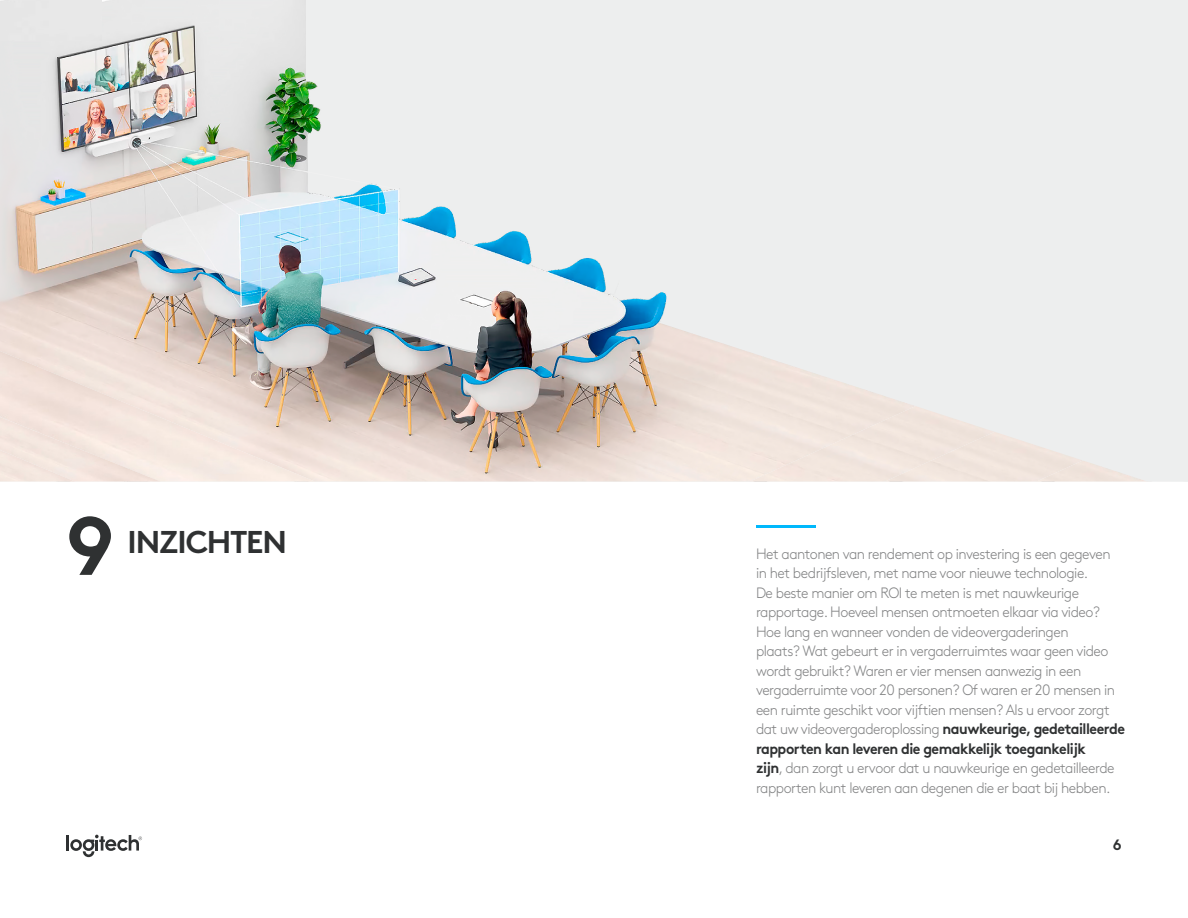
<style>
.page{position:relative;width:1188px;height:918px;background:#fff}
.page>*{position:absolute;margin:0;border:0;box-sizing:border-box;transform-origin:0 0}
.Title_H1{font:700 82.5px "Brown Pro";color:#2f3132}
.Title_H1-2{font:700 31.5px "Brown Pro";letter-spacing:-.04em;color:#2f3132}
.Text_1{font:300 15px/19.5px "Brown Pro";letter-spacing:-.035em;color:#828384;scale:.95 1}
.t1{font:700 15px "Brown Pro";color:#2f3132}
.s1{font-weight:700;color:#2f3132}
</style>
<div class="page">
<svg style="left:67px;top:835px;width:75px;height:22px"></svg>
<hr style="left:756px;top:525px;width:60px;height:3px;background:#00b8fc">
<div style="left:932px;top:0;width:256px;height:482px;background:#edeeee"></div>
<img style="left:0;top:0;width:932px;height:482px">
<div style="left:0;top:0;width:102px;height:40px;background:#e8e8e8"></div>
<svg style="left:0;top:351px;width:315px;height:131px;background:#edddd5"></svg>
<div style="left:0;top:450px;width:75px;height:32px;background:#f4e7df"></div>
<img style="left:1036px;top:481px;width:133px;height:1px">
<svg style="left:654px;top:138px;width:534px;height:343px;background:#edebea"></svg>
<div style="left:306px;top:0;width:46px;height:81px;background:#edeeee"></div>
<svg style="left:304px;top:132px;width:96px;height:64px;background:#e2eaec"></svg>
<p class="Title_H1" style="left:66px;top:479px;width:50px">9</p>
<p class="Title_H1-2" style="left:128px;top:517px;width:161px">INZICHTEN</p>
<p class="Text_1" style="left:756px;top:543px;width:390px">Het aantonen van rendement op investering is een gegeven in het bedrijfsleven, met name voor nieuwe technologie.<br>De beste manier om ROI te meten is met nauwkeurige rapportage. Hoeveel mensen ontmoeten elkaar via video?<br>Hoe lang en wanneer vonden de videovergaderingen<br>plaats? Wat gebeurt er in vergaderruimtes waar geen video wordt gebruikt? Waren er vier mensen aanwezig in een vergaderruimte voor 20 personen? Of waren er 20 mensen in een ruimte geschikt voor vijftien mensen? Als u ervoor zorgt dat uw videovergaderoplossing <span class="s1">nauwkeurige, gedetailleerde rapporten kan leveren die gemakkelijk toegankelijk<br>zijn</span>, dan zorgt u ervoor dat u nauwkeurige en gedetailleerde rapporten kunt leveren aan degenen die er baat bij hebben.</p>
<p class="t1" style="left:1113px;top:832px;width:10px">6</p>
</div>
